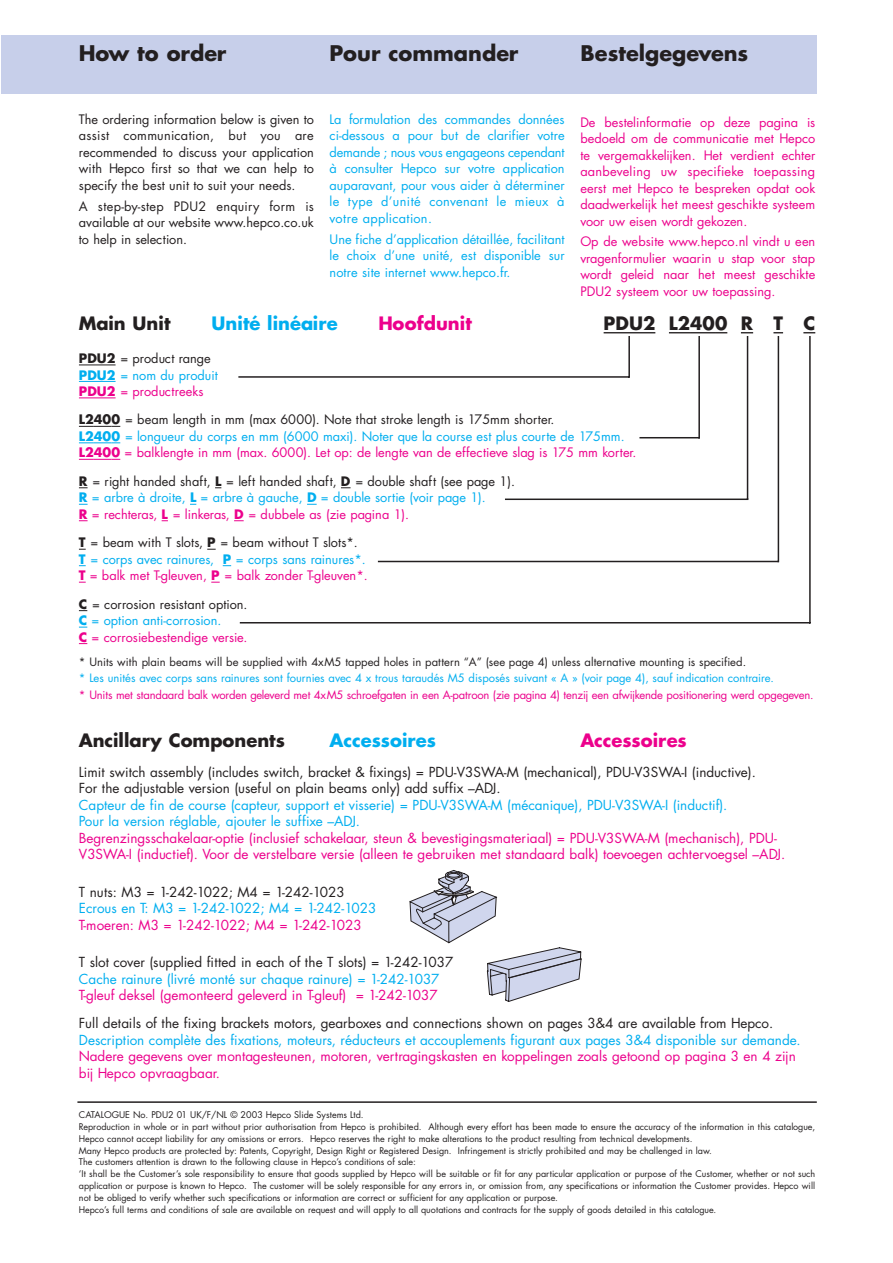
<style>
.page{position:relative;width:893px;height:1263px;background:#fff}
.page>*{position:absolute;margin:0;border:0;box-sizing:border-box;transform-origin:0 0}
.t1{font:700 21px "Futura";color:#231f20}
.t2{font:700 18px "Futura";color:#231f20}
.t3{font:700 18px "Futura";color:#00aeef}
.t4{font:700 18px "Futura";color:#ec008c}
.t5{font:13.5px/16.5px "Futura";color:#ec008c}
.t6{font:13.5px/16.5px "Futura";color:#231f20}
.t7{font:13.5px/16.5px "Futura";color:#00aeef}
.t8{font:12.75px/16.5px "Futura";color:#ec008c;text-align:justify}
.t9{font:12.75px/16.5px "Futura";color:#231f20}
.t10{font:12.75px/16.5px "Futura";letter-spacing:.01em;color:#00aeef;text-align:justify}
.t11{font:11.25px "Futura";letter-spacing:-.02em;color:#ec008c}
.t12{font:11.25px "Futura";color:#00aeef}
.t13{font:11.25px "Futura";color:#231f20}
.t14{font:9px/11.9px "Futura";color:#231f20}
.s1{font-weight:700}
.s2{font-weight:700;color:#00aeef}
.s3{color:#00aeef}
.s4{font-weight:700;color:#ec008c}
.s5{color:#ec008c}
.s6{font-weight:700;color:#231f20}
.s7{color:#231f20}
</style>
<div class="page">
<div style="left:1px;top:35px;width:815px;height:59px;background:#c7cfea"></div>
<hr style="left:603px;top:332px;width:52px;height:1px;background:#231f20">
<svg style="left:669px;top:332px;width:58px;height:1px"></svg>
<svg style="left:741px;top:332px;width:12px;height:1px"></svg>
<svg style="left:803px;top:332px;width:12px;height:1px"></svg>
<hr style="left:79px;top:364px;width:37px;height:1px;background:#231f20">
<hr style="left:79px;top:381px;width:37px;height:1px;background:#00aeef">
<hr style="left:79px;top:397px;width:37px;height:1px;background:#ec008c">
<svg style="left:79px;top:426px;width:41px;height:1px"></svg>
<svg style="left:79px;top:442px;width:41px;height:1px"></svg>
<svg style="left:79px;top:459px;width:41px;height:1px"></svg>
<hr style="left:238px;top:376px;width:391px;height:2px;background:#231f20">
<hr style="left:639px;top:437px;width:60px;height:1px;background:#231f20">
<hr style="left:505px;top:499px;width:243px;height:1px;background:#231f20">
<hr style="left:378px;top:561px;width:400px;height:1px;background:#231f20">
<hr style="left:240px;top:622px;width:570px;height:2px;background:#231f20">
<hr style="left:628px;top:336px;width:2px;height:42px;background:#231f20">
<hr style="left:698px;top:336px;width:2px;height:102px;background:#231f20">
<hr style="left:746px;top:336px;width:2px;height:163px;background:#231f20">
<hr style="left:777px;top:336px;width:2px;height:226px;background:#231f20">
<hr style="left:809px;top:336px;width:1px;height:288px;background:#231f20">
<hr style="left:77px;top:1101px;width:739px;height:2px;background:#231f20">
<svg style="left:409px;top:870px;width:172px;height:132px"></svg>
<h1 class="t1" style="left:79px;top:43px;width:149px">How to order</h1>
<h1 class="t1" style="left:329px;top:43px;width:190px">Pour commander</h1>
<h1 class="t1" style="left:580px;top:43px;width:169px">Bestelgegevens</h1>
<h3 class="t9" style="left:79px;top:112px;width:236px;text-align:justify">The ordering information below is given to assist communication, but you are recommended to discuss your application with Hepco first so that we can help to specify the best unit to suit your needs.</h3>
<h3 class="t9" style="left:79px;top:199px;width:236px;text-align:justify">A step-by-step PDU2 enquiry form is available at our website www.hepco.co.uk to help in selection.</h3>
<p class="t10" style="left:329px;top:112px;width:236px">La formulation des commandes données ci-dessous a pour but de clarifier votre demande ; nous vous engageons cependant à consulter Hepco sur votre application auparavant, pour vous aider à déterminer le type d’unité convenant le mieux à votre application.</p>
<h3 class="t10" style="left:329px;top:232px;width:236px">Une fiche d’application détaillée, facilitant le choix d’une unité, est disponible sur notre site internet www.hepco.fr.</h3>
<p class="t8" style="left:580px;top:115px;width:236px">De bestelinformatie op deze pagina is bedoeld om de communicatie met Hepco te vergemakkelijken. Het verdient echter aanbeveling uw specifieke toepassing eerst met Hepco te bespreken opdat ook daadwerkelijk het meest geschikte systeem voor uw eisen wordt gekozen.</p>
<h3 class="t8" style="left:580px;top:235px;width:236px">Op de website www.hepco.nl vindt u een vragenformulier waarin u stap voor stap wordt geleid naar het meest geschikte PDU2 systeem voor uw toepassing.</h3>
<h2 class="t2" style="left:79px;top:315px;width:93px">Main Unit</h2>
<h2 class="t3" style="left:211px;top:315px;width:128px">Unité linéaire</h2>
<h2 class="t4" style="left:378px;top:315px;width:95px">Hoofdunit</h2>
<h2 class="t2" style="left:603px;top:315px;width:213px">PDU2 L2400 R T C</h2>
<h3 class="t9" style="left:79px;top:351px;width:141px"><span class="s1">PDU2</span> = product range<br><span class="s2">PDU2</span> <span class="s3">= nom du produit<br></span><span class="s4">PDU2</span> <span class="s5">= productreeks</span></h3>
<p class="t8" style="left:79px;top:413px;width:559px;text-align:left"><span class="s6">L2400</span> <span class="s7">= beam length in mm (max 6000). Note that stroke length is 175mm shorter.<br></span><span class="s2">L2400</span> <span class="s3">= longueur du corps en mm (6000 maxi). Noter que la course est plus courte de 175mm.<br></span><span class="s1">L2400</span> = balklengte in mm (max. 6000). Let op: de lengte van de effectieve slag is 175 mm korter.</p>
<h3 class="t9" style="left:79px;top:474px;width:437px"><span class="s1">R</span> = right handed shaft, <span class="s1">L</span> = left handed shaft, <span class="s1">D</span> = double shaft (see page 1).<br><span class="s2">R</span> <span class="s3">= arbre à droite,</span> <span class="s2">L</span> <span class="s3">= arbre à gauche,</span> <span class="s2">D</span> <span class="s3">= double sortie (voir page 1).<br></span><span class="s4">R</span> <span class="s5">= rechteras,</span> <span class="s4">L</span> <span class="s5">= linkeras,</span> <span class="s4">D</span> <span class="s5">= dubbele as (zie pagina 1).</span></h3>
<h3 class="t8" style="left:79px;top:535px;width:290px;text-align:left"><span class="s6">T</span> <span class="s7">= beam with T slots,</span> <span class="s6">P</span> <span class="s7">= beam without T slots*.<br></span><span class="s2">T</span> <span class="s3">= corps avec rainures,</span> <span class="s2">P</span> <span class="s3">= corps sans rainures*.<br></span><span class="s1">T</span> = balk met T-gleuven, <span class="s1">P</span> = balk zonder T-gleuven*.</h3>
<h3 class="t9" style="left:79px;top:597px;width:170px"><span class="s1">C</span> = corrosion resistant option.<br><span class="s2">C</span> <span class="s3">= option anti-corrosion.<br></span><span class="s4">C</span> <span class="s5">= corrosiebestendige versie.</span></h3>
<p class="t13" style="left:79px;top:656px;width:668px">* Units with plain beams will be supplied with 4xM5 tapped holes in pattern “A” (see page 4) unless alternative mounting is specified.</p>
<p class="t12" style="left:79px;top:673px;width:696px">* Les unités avec corps sans rainures sont fournies avec 4 x trous taraudés M5 disposés suivant « A » (voir page 4), sauf indication contraire.</p>
<p class="t11" style="left:79px;top:689px;width:736px">* Units met standaard balk worden geleverd met 4xM5 schroefgaten in een A-patroon (zie pagina 4) tenzij een afwijkende positionering werd opgegeven.</p>
<h2 class="t2" style="left:79px;top:732px;width:207px">Ancillary Components</h2>
<h2 class="t3" style="left:329px;top:732px;width:108px">Accessoires</h2>
<h2 class="t4" style="left:580px;top:732px;width:108px">Accessoires</h2>
<h3 class="t6" style="left:79px;top:765px;width:678px">Limit switch assembly (includes switch, bracket &amp; fixings) = PDU-V3SWA-M (mechanical), PDU-V3SWA-I (inductive).<br>For the adjustable version (useful on plain beams only) add suffix –ADJ.</h3>
<h3 class="t7" style="left:79px;top:798px;width:650px">Capteur de fin de course (capteur, support et visserie) = PDU-V3SWA-M (mécanique), PDU-V3SWA-I (inductif).<br>Pour la version réglable, ajouter le suffixe –ADJ.</h3>
<p class="t5" style="left:79px;top:831px;width:707px">Begrenzingsschakelaar-optie (inclusief schakelaar, steun &amp; bevestigingsmateriaal) = PDU-V3SWA-M (mechanisch), PDU-<br>V3SWA-I (inductief). Voor de verstelbare versie (alleen te gebruiken met standaard balk) toevoegen achtervoegsel –ADJ.</p>
<h3 class="t6" style="left:79px;top:885px;width:267px">T nuts: M3 = 1-242-1022; M4 = 1-242-1023</h3>
<h3 class="t7" style="left:79px;top:901px;width:299px">Ecrous en T: M3 = 1-242-1022; M4 = 1-242-1023</h3>
<h3 class="t5" style="left:79px;top:918px;width:284px">T-moeren: M3 = 1-242-1022; M4 = 1-242-1023</h3>
<h3 class="t6" style="left:79px;top:955px;width:376px">T slot cover (supplied fitted in each of the T slots) = 1-242-1037</h3>
<h3 class="t7" style="left:79px;top:971px;width:362px">Cache rainure (livré monté sur chaque rainure) = 1-242-1037</h3>
<h3 class="t5" style="left:79px;top:988px;width:360px">T-gleuf deksel (gemonteerd geleverd in T-gleuf) = 1-242-1037</h3>
<h3 class="t6" style="left:79px;top:1016px;width:695px">Full details of the fixing brackets motors, gearboxes and connections shown on pages 3&amp;4 are available from Hepco.</h3>
<h3 class="t7" style="left:79px;top:1033px;width:723px">Description complète des fixations, moteurs, réducteurs et accouplements figurant aux pages 3&amp;4 disponible sur demande.</h3>
<h3 class="t5" style="left:79px;top:1049px;width:718px">Nadere gegevens over montagesteunen, motoren, vertragingskasten en koppelingen zoals getoond op pagina 3 en 4 zijn bij Hepco opvraagbaar.</h3>
<p class="t14" style="left:79px;top:1110px;width:738px">CATALOGUE No. PDU2 01 UK/F/NL © 2003 Hepco Slide Systems Ltd.<br>Reproduction in whole or in part without prior authorisation from Hepco is prohibited. Although every effort has been made to ensure the accuracy of the information in this catalogue, Hepco cannot accept liability for any omissions or errors. Hepco reserves the right to make alterations to the product resulting from technical developments.<br>Many Hepco products are protected by: Patents, Copyright, Design Right or Registered Design. Infringement is strictly prohibited and may be challenged in law.<br>The customers attention is drawn to the following clause in Hepco’s conditions of sale:<br>‘It shall be the Customer’s sole responsibility to ensure that goods supplied by Hepco will be suitable or fit for any particular application or purpose of the Customer, whether or not such application or purpose is known to Hepco. The customer will be solely responsible for any errors in, or omission from, any specifications or information the Customer provides. Hepco will not be obliged to verify whether such specifications or information are correct or sufficient for any application or purpose.<br>Hepco’s full terms and conditions of sale are available on request and will apply to all quotations and contracts for the supply of goods detailed in this catalogue.</p>
</div>
